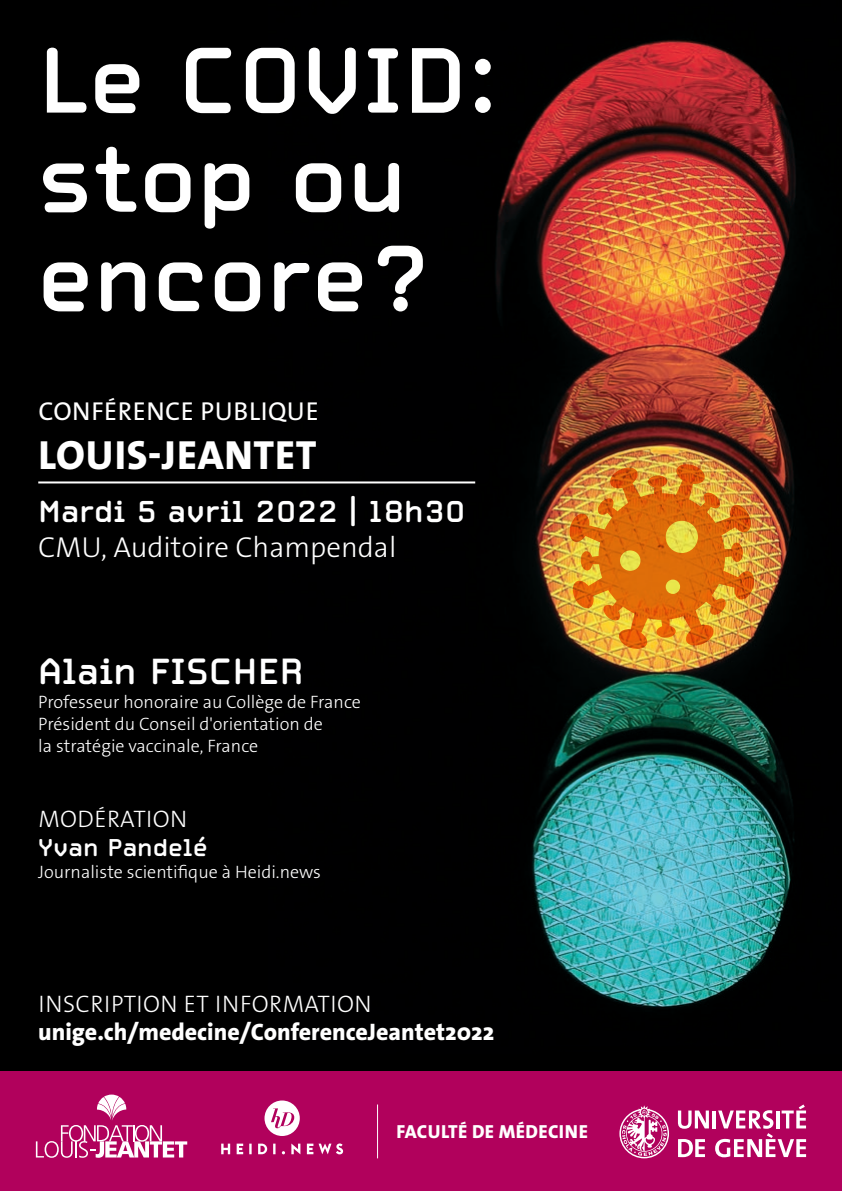
<style>
.page{position:relative;width:842px;height:1191px;background:#000}
.page>*{position:absolute;margin:0;border:0;box-sizing:border-box;transform-origin:0 0}
.t1{font:700 91.5px/99.1px "Automate OT";color:#fff}
.t2{font:800 41px "The Sans Os F";letter-spacing:.02em;color:#fff}
.t3{font:700 36px "Automate OT";color:#fff}
.t4{font:700 30px "Automate OT";color:#fff}
.t5{font:300 29px "The Sans Os F";color:#fff}
.t6{font:26px "The Sans Os F";letter-spacing:.02em;color:#fff}
.t7{font:800 24px "The Sans Os F";color:#fff}
.t8{font:300 24px "The Sans Os F";letter-spacing:.02em;color:#fff}
.t9{font:700 24px "Automate OT";color:#fff}
.t10{font:800 19px "The Sans Os F";letter-spacing:.02em;color:#fff}
.t11{font:300 18px/21.6px "The Sans Os F";color:#fff}
</style>
<div class="page">
<img style="left:268px;top:40px;width:528px;height:968px">
<div style="left:0;top:1071px;width:842px;height:120px;background:#b1015c"></div>
<svg style="left:619px;top:1105px;width:50px;height:53px"></svg>
<svg style="left:678px;top:1110px;width:31px;height:18px"></svg>
<hr style="left:713px;top:1110px;width:3px;height:18px;background:#fff">
<svg style="left:678px;top:1139px;width:27px;height:18px"></svg>
<svg style="left:715px;top:1104px;width:91px;height:53px"></svg>
<hr style="left:38px;top:481px;width:437px;height:2px;background:#fff">
<svg style="left:36px;top:1094px;width:151px;height:63px"></svg>
<img style="left:568px;top:463px;width:187px;height:187px">
<hr style="left:377px;top:1104px;width:1px;height:54px;background:#fff">
<svg style="left:221px;top:1143px;width:122px;height:11px"></svg>
<svg style="left:264px;top:1100px;width:36px;height:36px"></svg>
<h1 class="t1" style="left:38px;top:29px;width:462px">Le COVID: stop ou encore?</h1>
<h3 class="t6" style="left:39px;top:394px;width:282px">CONFÉRENCE PUBLIQUE</h3>
<h2 class="t2" style="left:39px;top:428px;width:279px">LOUIS-JEANTET</h2>
<h3 class="t4" style="left:38px;top:491px;width:429px">Mardi 5 avril 2022 | 18h30</h3>
<h3 class="t5" style="left:38px;top:528px;width:360px">CMU, Auditoire Champendal</h3>
<h3 class="t3" style="left:38px;top:647px;width:267px">Alain FISCHER</h3>
<p class="t11" style="left:38px;top:691px;width:324px">Professeur honoraire au Collège de France<br>Président du Conseil d'orientation de<br>la stratégie vaccinale, France</p>
<h3 class="t8" style="left:38px;top:804px;width:150px">MODÉRATION</h3>
<h3 class="t9" style="left:38px;top:831px;width:171px">Yvan Pandelé</h3>
<p class="t11" style="left:38px;top:861px;width:284px">Journaliste scientifique à Heidi.news</p>
<h3 class="t8" style="left:38px;top:988px;width:335px">INSCRIPTION ET INFORMATION</h3>
<h3 class="t7" style="left:38px;top:1017px;width:457px">unige.ch/medecine/ConferenceJeantet2022</h3>
<p class="t10" style="left:397px;top:1119px;width:193px">FACULTÉ DE MÉDECINE</p>
</div>
